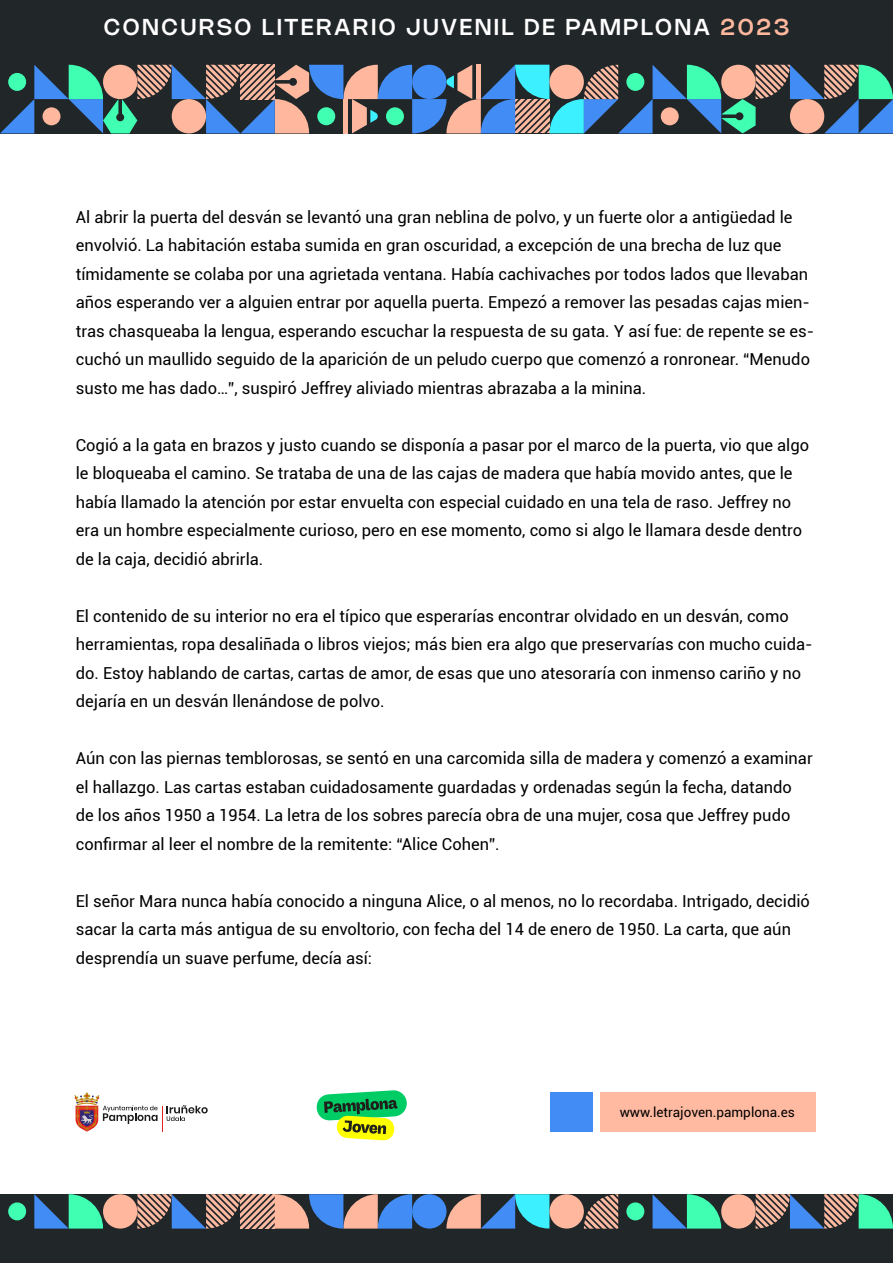
<style>
.page{position:relative;width:893px;height:1263px;background:#fff}
.page>*{position:absolute;margin:0;border:0;box-sizing:border-box;transform-origin:0 0}
.t1{font:500 22.5px "Nohemi";letter-spacing:.125em;color:#fff}
.t2{font:16.5px/28.5px "Roboto";color:#000}
.t3{font:13.5px "Roboto";color:#000}
.s1{color:#ffb89e}
</style>
<div class="page">
<svg style="left:316px;top:1090px;width:91px;height:51px"></svg>
<div style="left:600px;top:1092px;width:216px;height:40px;background:#ffbaa1"></div>
<div style="left:551px;top:1092px;width:42px;height:40px;background:#428cf5"></div>
<div style="left:0;top:1194px;width:893px;height:69px;background:#212629"></div>
<svg style="left:34px;top:1194px;width:69px;height:34px"></svg>
<div style="left:8px;top:1202px;width:18px;height:18px;background:#40ffb3;border-radius:50%"></div>
<div style="left:103px;top:1194px;width:34px;height:34px;background:#ffb89e;border-radius:50%"></div>
<svg style="left:446px;top:1194px;width:103px;height:34px"></svg>
<div style="left:412px;top:1194px;width:34px;height:34px;background:#428cf5;border-radius:50%"></div>
<div style="left:549px;top:1194px;width:35px;height:34px;background:#ffb89e;border-radius:50%"></div>
<svg style="left:584px;top:1194px;width:34px;height:34px"></svg>
<svg style="left:137px;top:1194px;width:275px;height:34px"></svg>
<svg style="left:653px;top:1194px;width:68px;height:34px"></svg>
<div style="left:626px;top:1202px;width:18px;height:18px;background:#40ffb3;border-radius:50%"></div>
<div style="left:721px;top:1194px;width:35px;height:34px;background:#ffb89e;border-radius:50%"></div>
<svg style="left:756px;top:1194px;width:137px;height:34px"></svg>
<svg style="left:74px;top:1092px;width:134px;height:40px"></svg>
<div style="left:0;top:0;width:893px;height:133px;background:#212629"></div>
<svg style="left:0;top:65px;width:893px;height:68px"></svg>
<div style="left:790px;top:99px;width:34px;height:34px;background:#ffb89e;border-radius:50%"></div>
<h1 class="t1" style="left:104px;top:13px;width:687px">CONCURSO LITERARIO JUVENIL DE PAMPLONA <span class="s1">2023</span></h1>
<p class="t2" style="left:76px;top:202px;width:740px">Al abrir la puerta del desván se levantó una gran neblina de polvo, y un fuerte olor a antigüedad le envolvió. La habitación estaba sumida en gran oscuridad, a excepción de una brecha de luz que tímidamente se colaba por una agrietada ventana. Había cachivaches por todos lados que llevaban años esperando ver a alguien entrar por aquella puerta. Empezó a remover las pesadas cajas mien&shy;tras chasqueaba la lengua, esperando escuchar la respuesta de su gata. Y así fue: de repente se es&shy;cuchó un maullido seguido de la aparición de un peludo cuerpo que comenzó a ronronear. “Menudo susto me has dado…”, suspiró Jeffrey aliviado mientras abrazaba a la minina.</p>
<p class="t2" style="left:76px;top:430px;width:735px">Cogió a la gata en brazos y justo cuando se disponía a pasar por el marco de la puerta, vio que algo le bloqueaba el camino. Se trataba de una de las cajas de madera que había movido antes, que le había llamado la atención por estar envuelta con especial cuidado en una tela de raso. Jeffrey no era un hombre especialmente curioso, pero en ese momento, como si algo le llamara desde dentro de la caja, decidió abrirla.</p>
<p class="t2" style="left:76px;top:601px;width:738px">El contenido de su interior no era el típico que esperarías encontrar olvidado en un desván, como herramientas, ropa desaliñada o libros viejos; más bien era algo que preservarías con mucho cuida&shy;do. Estoy hablando de cartas, cartas de amor, de esas que uno atesoraría con inmenso cariño y no dejaría en un desván llenándose de polvo.</p>
<p class="t2" style="left:76px;top:744px;width:738px">Aún con las piernas temblorosas, se sentó en una carcomida silla de madera y comenzó a examinar el hallazgo. Las cartas estaban cuidadosamente guardadas y ordenadas según la fecha, datando de los años 1950 a 1954. La letra de los sobres parecía obra de una mujer, cosa que Jeffrey pudo confirmar al leer el nombre de la remitente: “Alice Cohen”.</p>
<p class="t2" style="left:76px;top:886px;width:736px">El señor Mara nunca había conocido a ninguna Alice, o al menos, no lo recordaba. Intrigado, decidió sacar la carta más antigua de su envoltorio, con fecha del 14 de enero de 1950. La carta, que aún desprendía un suave perfume, decía así:</p>
<p class="t3" style="left:620px;top:1103px;width:177px">www.letrajoven.pamplona.es</p>
</div>
